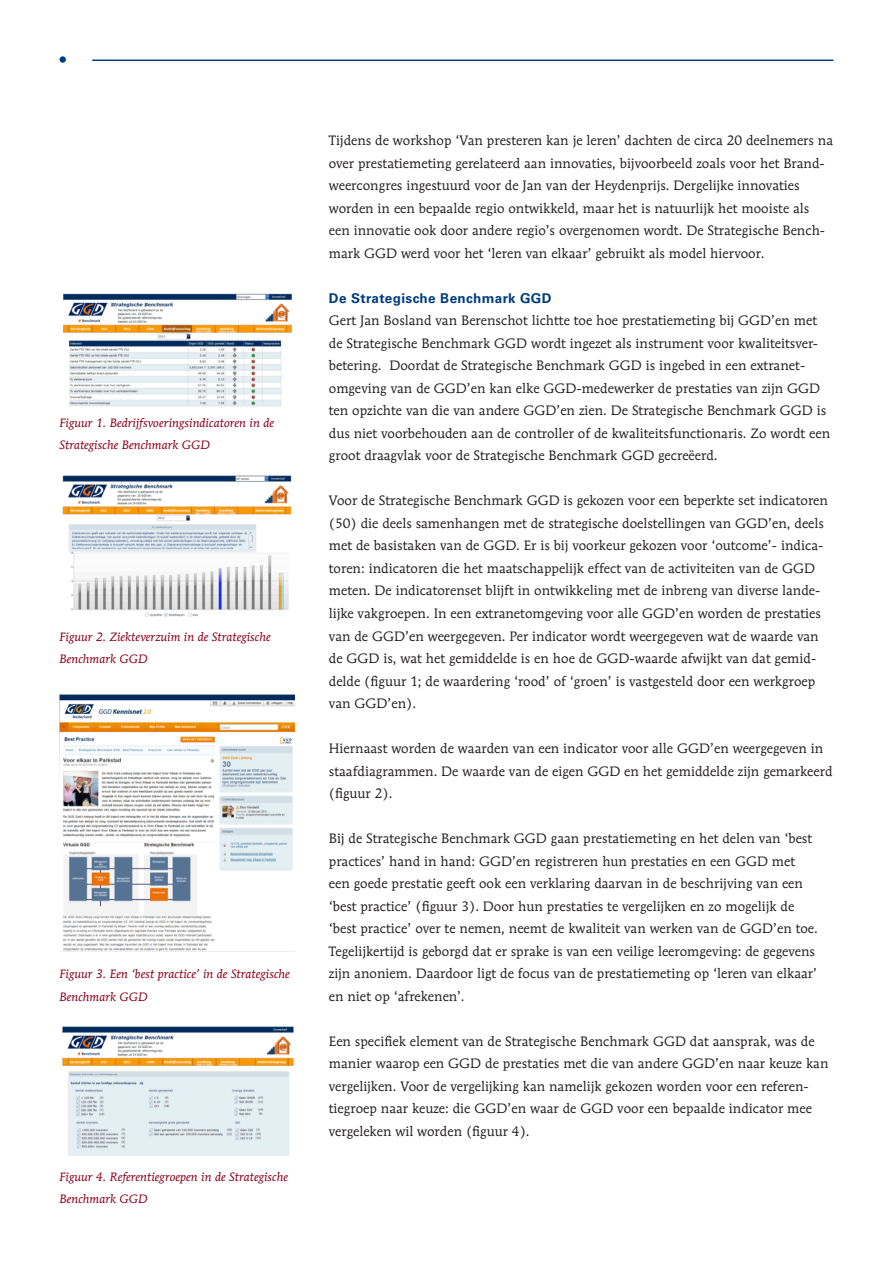
<style>
.page{position:relative;width:893px;height:1263px;background:#fff}
.page>*{position:absolute;margin:0;border:0;box-sizing:border-box;transform-origin:0 0}
.brood_wit_voor{font:13.5px/22.5px "Mendoza Roman Std";color:#231f20}
.brood{font:13.5px/22.5px "Mendoza Roman Std";color:#231f20}
.Kop2{font:700 13.5px "Univers LT Std";letter-spacing:.03em;color:#013d7d}
.fotobijschrift{font:italic 12px/22.5px "Mendoza Roman Std";color:#8a011f}
</style>
<div class="page">
<hr style="left:92px;top:60px;width:741px;height:1px;background:#013d7d">
<div style="left:60px;top:56px;width:6px;height:7px;background:#013d7d;border-radius:50%"></div>
<img style="left:63px;top:293px;width:229px;height:114px">
<img style="left:62px;top:475px;width:230px;height:142px">
<img style="left:59px;top:694px;width:236px;height:257px">
<img style="left:62px;top:1026px;width:232px;height:130px">
<p class="fotobijschrift" style="left:60px;top:411px;width:216px">Figuur 1. Bedrijfsvoeringsindicatoren in de<br>Strategische Benchmark GGD</p>
<p class="fotobijschrift" style="left:60px;top:625px;width:213px">Figuur 2. Ziekteverzuim in de Strategische<br>Benchmark GGD</p>
<p class="fotobijschrift" style="left:60px;top:962px;width:232px">Figuur 3. Een ‘best practice’ in de Strategische<br>Benchmark GGD</p>
<p class="fotobijschrift" style="left:60px;top:1165px;width:230px">Figuur 4. Referentiegroepen in de Strategische<br>Benchmark GGD</p>
<p class="brood" style="left:329px;top:129px;width:506px">Tijdens de workshop ‘Van presteren kan je leren’ dachten de circa 20 deelnemers na over prestatiemeting gerelateerd aan innovaties, bijvoorbeeld zoals voor het Brand&shy;weercongres ingestuurd voor de Jan van der Heydenprijs. Dergelijke innovaties worden in een bepaalde regio ontwikkeld, maar het is natuurlijk het mooiste als een innovatie ook door andere regio’s overgenomen wordt. De Strategische Bench&shy;mark GGD werd voor het ‘leren van elkaar’ gebruikt als model hiervoor.</p>
<p class="Kop2" style="left:329px;top:290px;width:224px">De Strategische Benchmark GGD</p>
<p class="brood" style="left:329px;top:309px;width:503px">Gert Jan Bosland van Berenschot lichtte toe hoe prestatiemeting bij GGD’en met de Strategische Benchmark GGD wordt ingezet als instrument voor kwaliteitsver&shy;betering. Doordat de Strategische Benchmark GGD is ingebed in een extranet&shy;omgeving van de GGD’en kan elke GGD-medewerker de prestaties van zijn GGD ten opzichte van die van andere GGD’en zien. De Strategische Benchmark GGD is dus niet voorbehouden aan de controller of de kwaliteitsfunctionaris. Zo wordt een groot draagvlak voor de Strategische Benchmark GGD gecreëerd.</p>
<p class="brood_wit_voor" style="left:329px;top:489px;width:501px">Voor de Strategische Benchmark GGD is gekozen voor een beperkte set indicatoren (50) die deels samenhangen met de strategische doelstellingen van GGD’en, deels met de basistaken van de GGD. Er is bij voorkeur gekozen voor ‘outcome’- indica&shy;toren: indicatoren die het maatschappelijk effect van de activiteiten van de GGD meten. De indicatorenset blijft in ontwikkeling met de inbreng van diverse lande&shy;lijke vakgroepen. In een extranetomgeving voor alle GGD’en worden de prestaties van de GGD’en weergegeven. Per indicator wordt weergegeven wat de waarde van de GGD is, wat het gemiddelde is en hoe de GGD-waarde afwijkt van dat gemid&shy;delde (figuur 1; de waardering ‘rood’ of ‘groen’ is vastgesteld door een werkgroep van GGD’en).</p>
<p class="brood_wit_voor" style="left:329px;top:737px;width:505px">Hiernaast worden de waarden van een indicator voor alle GGD’en weergegeven in staafdiagrammen. De waarde van de eigen GGD en het gemiddelde zijn gemarkeerd (figuur 2).</p>
<p class="brood_wit_voor" style="left:329px;top:827px;width:491px">Bij de Strategische Benchmark GGD gaan prestatiemeting en het delen van ‘best practices’ hand in hand: GGD’en registreren hun prestaties en een GGD met een goede prestatie geeft ook een verklaring daarvan in de beschrijving van een ‘best practice’ (figuur 3). Door hun prestaties te vergelijken en zo mogelijk de ‘best practice’ over te nemen, neemt de kwaliteit van werken van de GGD’en toe.<br>Tegelijkertijd is geborgd dat er sprake is van een veilige leeromgeving: de gegevens zijn anoniem. Daardoor ligt de focus van de prestatiemeting op ‘leren van elkaar’ en niet op ‘afrekenen’.</p>
<p class="brood_wit_voor" style="left:329px;top:1029px;width:501px">Een specifiek element van de Strategische Benchmark GGD dat aansprak, was de manier waarop een GGD de prestaties met die van andere GGD’en naar keuze kan vergelijken. Voor de vergelijking kan namelijk gekozen worden voor een referen&shy;tiegroep naar keuze: die GGD’en waar de GGD voor een bepaalde indicator mee vergeleken wil worden (figuur 4).</p>
</div>
